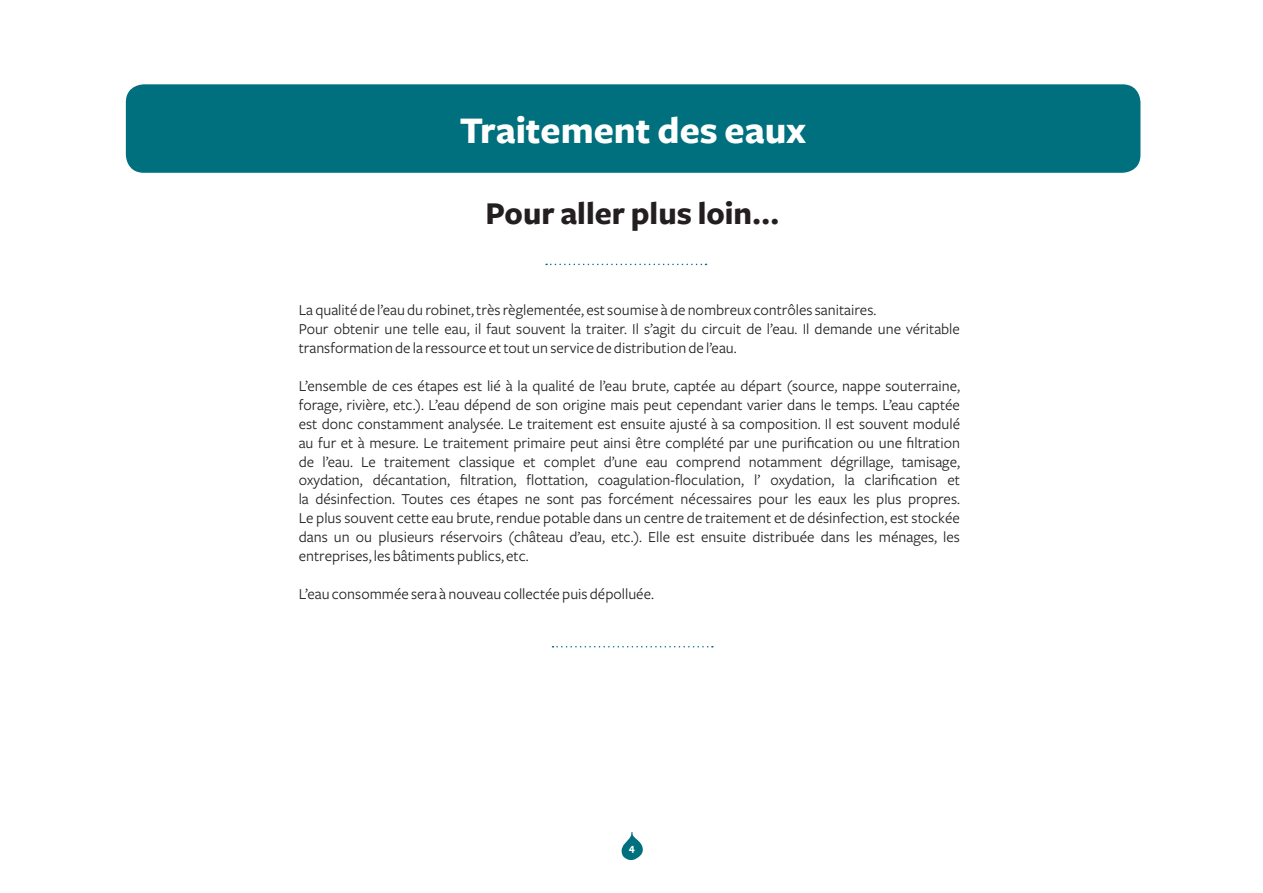
<style>
.page{position:relative;width:1263px;height:893px;background:#fff}
.page>*{position:absolute;margin:0;border:0;box-sizing:border-box;transform-origin:0 0}
.t1{font:700 39px "Freight Sans";color:#fff}
.t2{font:700 33px "Freight Sans";color:#231f20}
.t3{font:15.75px/18.9px "Freight Sans";color:#231f20}
.t4{font:700 10.5px "Freight Sans";color:#fff}
</style>
<div class="page">
<svg style="left:621px;top:832px;width:22px;height:28px"></svg>
<div style="left:126px;top:84px;width:1014px;height:89px;background:#00707e;border-radius:18px"></div>
<svg style="left:546px;top:264px;width:160px;height:1px"></svg>
<svg style="left:552px;top:646px;width:161px;height:1px"></svg>
<h1 class="t1" style="left:460px;top:109px;width:347px">Traitement des eaux</h1>
<h2 class="t2" style="left:485px;top:196px;width:295px">Pour aller plus loin…</h2>
<p class="t3" style="left:299px;top:301px;width:663px">La qualité de l’eau du robinet, très règlementée, est soumise à de nombreux contrôles sanitaires.<br>Pour obtenir une telle eau, il faut souvent la traiter. Il s’agit du circuit de l’eau. Il demande une véritable transformation de la ressource et tout un service de distribution de l’eau.</p>
<p class="t3" style="left:299px;top:377px;width:663px;text-align:justify">L’ensemble de ces étapes est lié à la qualité de l’eau brute, captée au départ (source, nappe souterraine, forage, rivière, etc.). L’eau dépend de son origine mais peut cependant varier dans le temps. L’eau captée est donc constamment analysée. Le traitement est ensuite ajusté à sa composition. Il est souvent modulé au fur et à mesure. Le traitement primaire peut ainsi être complété par une purification ou une filtration de l’eau. Le traitement classique et complet d’une eau comprend notamment dégrillage, tamisage, oxydation, décantation, filtration, flottation, coagulation-floculation, l’ oxydation, la clarification et la désinfection. Toutes ces étapes ne sont pas forcément nécessaires pour les eaux les plus propres.<br>Le plus souvent cette eau brute, rendue potable dans un centre de traitement et de désinfection, est stockée dans un ou plusieurs réservoirs (château d’eau, etc.). Elle est ensuite distribuée dans les ménages, les entreprises, les bâtiments publics, etc.</p>
<p class="t3" style="left:299px;top:585px;width:357px">L’eau consommée sera à nouveau collectée puis dépolluée.</p>
<p class="t4" style="left:629px;top:842px;width:8px">4</p>
</div>
